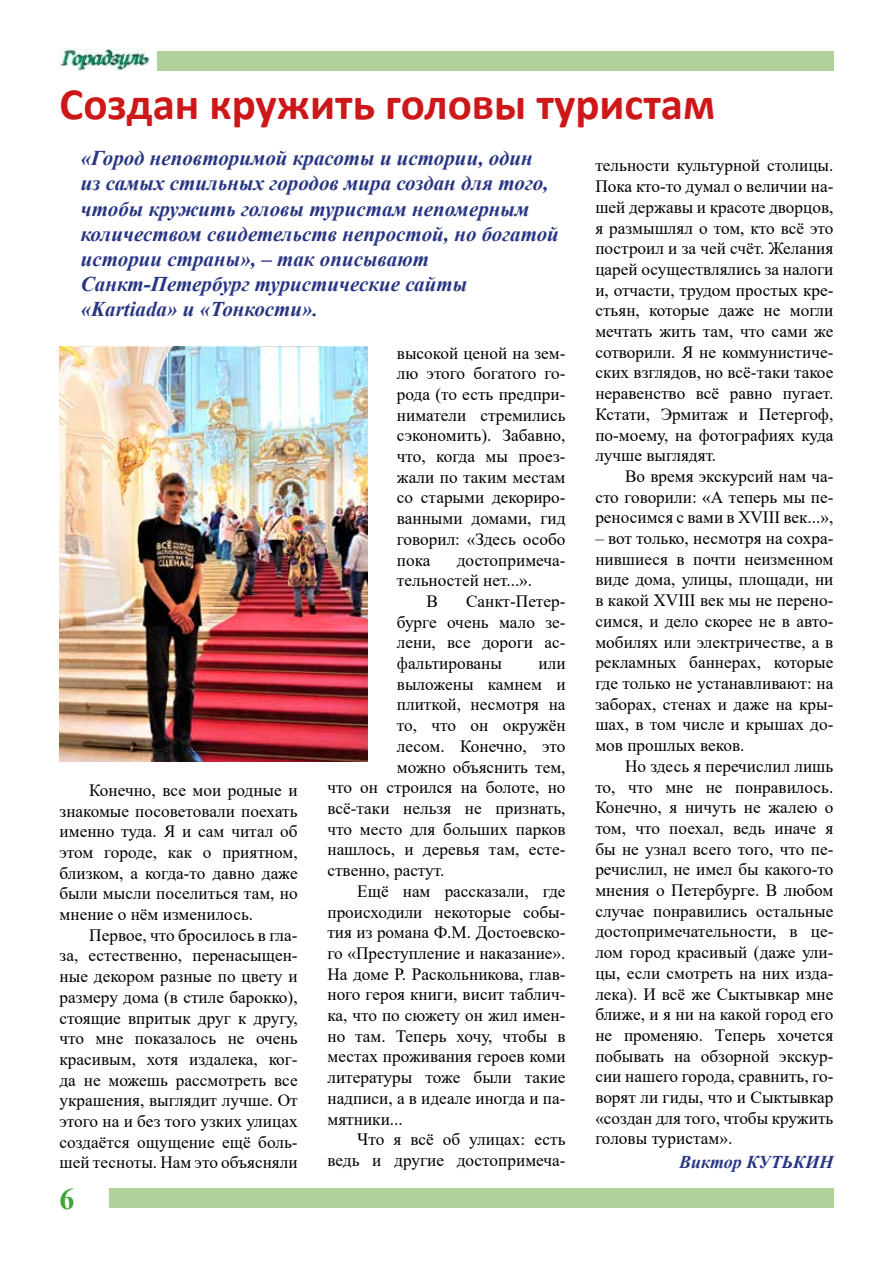
<style>
.page{position:relative;width:893px;height:1263px;background:#fff}
.page>*{position:absolute;margin:0;border:0;box-sizing:border-box;transform-origin:0 0}
.t1{font:700 45px "Calibri";color:#cd1719}
.t2{font:700 30px "Times New Roman";color:#3fa535}
.t3{font:italic 700 21px/25.2px "Times New Roman";color:#283583}
.t4{font:italic 700 18px "Times New Roman";color:#283583}
.t5{font:17.25px/20.7px "Times New Roman";color:#000;text-align:justify}
</style>
<div class="page">
<img style="left:60px;top:49px;width:90px;height:21px">
<div style="left:157px;top:51px;width:676px;height:20px;background:#b0d199"></div>
<div style="left:109px;top:1188px;width:724px;height:20px;background:#b0d199"></div>
<img style="left:60px;top:347px;width:307px;height:415px">
<h1 class="t1" style="left:60px;top:72px;width:657px">Создан кружить головы туристам</h1>
<p class="t3" style="left:81px;top:145px;width:480px">«Город неповторимой красоты и истории, один<br>из самых стильных городов мира создан для того, чтобы кружить головы туристам непомерным количеством свидетельств непростой, но богатой истории страны», – так описывают Санкт-Петербург туристические сайты «Kartiada» и «Тонкости».</p>
<p class="t5" style="left:595px;top:155px;width:240px">тельности культурной столицы.<br>Пока кто-то думал о величии на&shy;шей державы и красоте дворцов, я размышлял о том, кто всё это построил и за чей счёт. Желания царей осуществлялись за налоги и, отчасти, трудом простых кре&shy;стьян, которые даже не могли мечтать жить там, что сами же сотворили. Я не коммунистиче&shy;ских взглядов, но всё-таки такое неравенство всё равно пугает.<br>Кстати, Эрмитаж и Петергоф, по-моему, на фотографиях куда лучше выглядят.</p>
<p class="t5" style="left:595px;top:465px;width:240px;text-indent:30px">Во время экскурсий нам ча&shy;сто говорили: «А теперь мы пе&shy;реносимся с вами в XVIII век...»,</p>
<p class="t5" style="left:595px;top:527px;width:240px">– вот только, несмотря на сохра&shy;нившиеся в почти неизменном виде дома, улицы, площади, ни в какой XVIII век мы не перено&shy;симся, и дело скорее не в авто&shy;мобилях или электричестве, а в рекламных баннерах, которые где только не устанавливают: на заборах, стенах и даже на кры&shy;шах, в том числе и крышах до&shy;мов прошлых веков.</p>
<p class="t5" style="left:595px;top:755px;width:240px;text-indent:30px">Но здесь я перечислил лишь то, что мне не понравилось.<br>Конечно, я ничуть не жалею о том, что поехал, ведь иначе я бы не узнал всего того, что пе&shy;речислил, не имел бы какого-то мнения о Петербурге. В любом случае понравились остальные достопримечательности, в це&shy;лом город красивый (даже ули&shy;цы, если смотреть на них изда&shy;лека). И всё же Сыктывкар мне ближе, и я ни на какой город его не променяю. Теперь хочется побывать на обзорной экскур&shy;сии нашего города, сравнить, го&shy;ворят ли гиды, что и Сыктывкар «создан для того, чтобы кружить головы туристам».</p>
<p class="t4" style="left:679px;top:1149px;width:156px">Виктор КУТЬКИН</p>
<p class="t5" style="left:397px;top:342px;width:170px">высокой ценой на зем&shy;лю этого богатого го&shy;рода (то есть предпри&shy;ниматели стремились сэкономить). Забавно, что, когда мы проез&shy;жали по таким местам со старыми декориро&shy;ванными домами, гид говорил: «Здесь особо пока</p>
<p class="t5" style="left:457px;top:549px;width:110px">достопримеча-</p>
<p class="t5" style="left:397px;top:570px;width:137px">тельностей нет...».</p>
<p class="t5" style="left:427px;top:590px;width:13px">В</p>
<p class="t5" style="left:397px;top:590px;width:170px;text-indent:69px">Санкт-Петер&shy;бурге очень мало зе&shy;лени, все дороги ас&shy;фальтированы</p>
<p class="t5" style="left:538px;top:652px;width:29px">или</p>
<p class="t5" style="left:397px;top:673px;width:170px">выложены камнем и</p>
<p class="t5" style="left:397px;top:694px;width:170px">плиткой, несмотря на</p>
<p class="t5" style="left:397px;top:714px;width:170px">то, что он окружён</p>
<p class="t5" style="left:397px;top:735px;width:170px">лесом. Конечно, это</p>
<p class="t5" style="left:397px;top:756px;width:170px">можно объяснить тем,</p>
<p class="t5" style="left:327px;top:777px;width:240px">что он строился на болоте, но</p>
<p class="t5" style="left:327px;top:797px;width:240px">всё-таки нельзя не признать,</p>
<p class="t5" style="left:327px;top:818px;width:240px">что место для больших парков</p>
<p class="t5" style="left:327px;top:839px;width:240px">нашлось, и деревья там, есте-</p>
<p class="t5" style="left:327px;top:859px;width:119px">ственно, растут.</p>
<p class="t5" style="left:357px;top:880px;width:210px">Ещё нам рассказали, где</p>
<p class="t5" style="left:327px;top:901px;width:240px">происходили некоторые собы-</p>
<p class="t5" style="left:327px;top:921px;width:240px">тия из романа Ф.М. Достоевско-</p>
<p class="t5" style="left:327px;top:942px;width:240px">го «Преступление и наказание».</p>
<p class="t5" style="left:327px;top:963px;width:240px">На доме Р. Раскольникова, глав-</p>
<p class="t5" style="left:327px;top:984px;width:240px">ного героя книги, висит таблич-</p>
<p class="t5" style="left:327px;top:1004px;width:240px">ка, что по сюжету он жил имен-</p>
<p class="t5" style="left:327px;top:1025px;width:240px">но там. Теперь хочу, чтобы в</p>
<p class="t5" style="left:327px;top:1046px;width:240px">местах проживания героев коми</p>
<p class="t5" style="left:327px;top:1066px;width:240px">литературы тоже были такие</p>
<p class="t5" style="left:327px;top:1087px;width:240px">надписи, а в идеале иногда и па-</p>
<p class="t5" style="left:327px;top:1108px;width:77px">мятники...</p>
<p class="t5" style="left:357px;top:1128px;width:210px">Что я всё об улицах: есть</p>
<p class="t5" style="left:327px;top:1149px;width:240px">ведь и другие достопримеча-</p>
<p class="t5" style="left:60px;top:779px;width:240px;text-indent:30px">Конечно, все мои родные и знакомые посоветовали поехать именно туда. Я и сам читал об этом городе, как о приятном, близком, а когда-то давно даже были мысли поселиться там, но мнение о нём изменилось.</p>
<p class="t5" style="left:60px;top:924px;width:240px;text-indent:30px">Первое, что бросилось в гла&shy;за, естественно, перенасыщен&shy;ные декором разные по цвету и размеру дома (в стиле барокко), стоящие впритык друг к другу, что мне показалось не очень красивым, хотя издалека, ког&shy;да не можешь рассмотреть все украшения, выглядит лучше. От этого на и без того узких улицах создаётся ощущение ещё боль&shy;шей тесноты. Нам это объясняли</p>
<h2 class="t2" style="left:60px;top:1177px;width:16px">6</h2>
</div>
